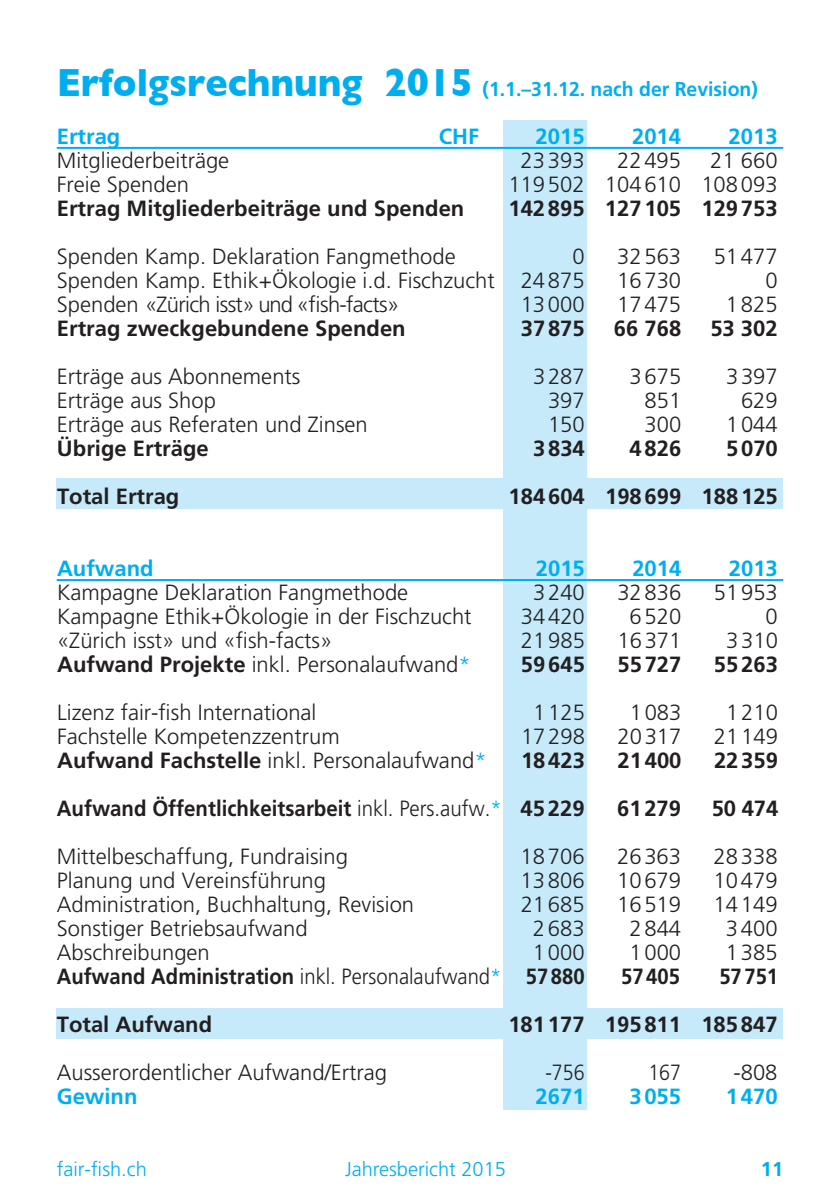
<style>
.page{position:relative;width:840px;height:1191px;background:#fff}
.page>*{position:absolute;margin:0;border:0;box-sizing:border-box;transform-origin:0 0}
.t1{font:300 22px "Frutiger";color:#231f20}
.t2{font:700 22px "Frutiger";color:#231f20}
.t3{font:700 22px "Frutiger";color:#00aeef}
.t4{font:700 22px "Frutiger";color:#231f20;scale:.92 1}
.t5{font:700 22px "Frutiger";color:#231f20;scale:.93 1}
.t6{font:300 22px "Frutiger";letter-spacing:-.03em;color:#231f20}
.t7{font:300 22px "Frutiger";color:#231f20;scale:.89 1}
.t8{font:700 20px "Frutiger";color:#00aeef}
.t9{font:300 20px "Frutiger";color:#00aeef}
.s1{font-family:"Gill Sans";font-size:40px}
.s2{font-weight:700}
.s3{color:#00aeef}
.s4{font-weight:300}
.s5{font-weight:300;color:#00aeef}
</style>
<div class="page">
<div style="left:503px;top:120px;width:83px;height:989px;background:#c6eafa"></div>
<div style="left:57px;top:479px;width:725px;height:30px;background:#c6eafa"></div>
<div style="left:57px;top:1008px;width:725px;height:30px;background:#c6eafa"></div>
<hr style="left:57px;top:147px;width:725px;height:2px;background:#00aeef">
<hr style="left:57px;top:579px;width:725px;height:2px;background:#00aeef">
<p class="t8" style="left:57px;top:77px;width:702px"><span class="s1">Erfolgsrechnung 2015</span> (1.1.–31.12. nach der Revision)</p>
<p class="t3" style="left:57px;top:123px;width:65px">Ertrag</p>
<p class="t3" style="left:438px;top:123px;width:42px">CHF</p>
<p class="t3" style="left:535px;top:123px;width:50px">2015</p>
<p class="t3" style="left:631px;top:123px;width:50px">2014</p>
<p class="t3" style="left:728px;top:123px;width:50px">2013</p>
<p class="t1" style="left:57px;top:148px;width:174px">Mitgliederbeiträge</p>
<p class="t1" style="left:520px;top:148px;width:65px">23 393</p>
<p class="t1" style="left:616px;top:148px;width:65px">22 495</p>
<p class="t1" style="left:709px;top:148px;width:69px">21 660</p>
<p class="t1" style="left:57px;top:172px;width:134px">Freie Spenden</p>
<p class="t1" style="left:508px;top:172px;width:270px">119 502 104 610 108 093</p>
<p class="t2" style="left:57px;top:195px;width:409px">Ertrag Mitgliederbeiträge und Spenden</p>
<p class="t2" style="left:508px;top:195px;width:270px">142 895 127 105 129 753</p>
<p class="t1" style="left:57px;top:244px;width:400px">Spenden Kamp. Deklaration Fangmethode</p>
<p class="t1" style="left:572px;top:244px;width:14px">0</p>
<p class="t1" style="left:617px;top:244px;width:65px">32 563</p>
<p class="t1" style="left:713px;top:244px;width:65px">51 477</p>
<p class="t1" style="left:57px;top:268px;width:529px">Spenden Kamp. Ethik+Ökologie i.d. Fischzucht 24 875</p>
<p class="t1" style="left:617px;top:268px;width:65px">16 730</p>
<p class="t1" style="left:765px;top:268px;width:14px">0</p>
<p class="t6" style="left:57px;top:292px;width:343px">Spenden «Zürich isst» und «fish-facts»</p>
<p class="t1" style="left:520px;top:292px;width:65px">13 000</p>
<p class="t1" style="left:617px;top:292px;width:65px">17 475</p>
<p class="t1" style="left:725px;top:292px;width:53px">1 825</p>
<p class="t2" style="left:57px;top:315px;width:350px">Ertrag zweckgebundene Spenden</p>
<p class="t2" style="left:520px;top:315px;width:65px">37 875</p>
<p class="t2" style="left:613px;top:315px;width:69px">66 768</p>
<p class="t2" style="left:710px;top:315px;width:69px">53 302</p>
<p class="t1" style="left:57px;top:364px;width:245px">Erträge aus Abonnements</p>
<p class="t1" style="left:532px;top:364px;width:53px">3 287</p>
<p class="t1" style="left:629px;top:364px;width:53px">3 675</p>
<p class="t1" style="left:725px;top:364px;width:53px">3 397</p>
<p class="t1" style="left:57px;top:388px;width:160px">Erträge aus Shop</p>
<p class="t1" style="left:547px;top:388px;width:38px">397</p>
<p class="t1" style="left:644px;top:388px;width:38px">851</p>
<p class="t1" style="left:740px;top:388px;width:38px">629</p>
<p class="t1" style="left:57px;top:412px;width:312px">Erträge aus Referaten und Zinsen</p>
<p class="t1" style="left:547px;top:412px;width:38px">150</p>
<p class="t1" style="left:644px;top:412px;width:38px">300</p>
<p class="t1" style="left:725px;top:412px;width:53px">1 044</p>
<p class="t2" style="left:57px;top:435px;width:153px">Übrige Erträge</p>
<p class="t2" style="left:533px;top:435px;width:53px">3 834</p>
<p class="t2" style="left:629px;top:435px;width:53px">4 826</p>
<p class="t2" style="left:725px;top:435px;width:53px">5 070</p>
<p class="t2" style="left:57px;top:483px;width:124px">Total Ertrag</p>
<p class="t2" style="left:508px;top:483px;width:270px">184 604 198 699 188 125</p>
<p class="t3" style="left:57px;top:555px;width:98px">Aufwand</p>
<p class="t3" style="left:535px;top:555px;width:50px">2015</p>
<p class="t3" style="left:632px;top:555px;width:50px">2014</p>
<p class="t3" style="left:728px;top:555px;width:50px">2013</p>
<p class="t1" style="left:57px;top:580px;width:352px">Kampagne Deklaration Fangmethode</p>
<p class="t1" style="left:533px;top:580px;width:53px">3 240</p>
<p class="t1" style="left:617px;top:580px;width:65px">32 836</p>
<p class="t1" style="left:713px;top:580px;width:65px">51 953</p>
<p class="t1" style="left:57px;top:604px;width:416px">Kampagne Ethik+Ökologie in der Fischzucht</p>
<p class="t1" style="left:520px;top:604px;width:65px">34 420</p>
<p class="t1" style="left:629px;top:604px;width:53px">6 520</p>
<p class="t1" style="left:765px;top:604px;width:14px">0</p>
<p class="t1" style="left:57px;top:628px;width:277px">«Zürich isst» und «fish-facts»</p>
<p class="t1" style="left:520px;top:628px;width:65px">21 985</p>
<p class="t1" style="left:617px;top:628px;width:65px">16 371</p>
<p class="t1" style="left:725px;top:628px;width:53px">3 310</p>
<p class="t1" style="left:57px;top:652px;width:415px"><span class="s2">Aufwand Projekte</span> inkl. Personalaufwand<span class="s3">*</span></p>
<p class="t2" style="left:520px;top:651px;width:65px">59 645</p>
<p class="t2" style="left:617px;top:651px;width:65px">55 727</p>
<p class="t2" style="left:713px;top:651px;width:65px">55 263</p>
<p class="t1" style="left:57px;top:700px;width:261px">Lizenz fair-fish International</p>
<p class="t1" style="left:533px;top:700px;width:53px">1 125</p>
<p class="t1" style="left:629px;top:700px;width:53px">1 083</p>
<p class="t1" style="left:725px;top:700px;width:53px">1 210</p>
<p class="t1" style="left:57px;top:724px;width:284px">Fachstelle Kompetenzzentrum</p>
<p class="t1" style="left:520px;top:724px;width:65px">17 298</p>
<p class="t1" style="left:617px;top:724px;width:65px">20 317</p>
<p class="t1" style="left:713px;top:724px;width:65px">21 149</p>
<p class="t1" style="left:57px;top:748px;width:431px"><span class="s2">Aufwand Fachstelle</span> inkl. Personalaufwand<span class="s3">*</span></p>
<p class="t2" style="left:520px;top:747px;width:65px">18 423</p>
<p class="t2" style="left:617px;top:747px;width:65px">21 400</p>
<p class="t2" style="left:713px;top:747px;width:65px">22 359</p>
<p class="t5" style="left:57px;top:795px;width:568px">Aufwand Öffentlichkeitsarbeit <span class="s4">inkl. Pers.aufw.</span><span class="s5">*</span> 45 229</p>
<p class="t2" style="left:616px;top:795px;width:65px">61 279</p>
<p class="t2" style="left:711px;top:795px;width:68px">50 474</p>
<p class="t1" style="left:57px;top:844px;width:292px">Mittelbeschaffung, Fundraising</p>
<p class="t1" style="left:520px;top:844px;width:65px">18 706</p>
<p class="t1" style="left:616px;top:844px;width:65px">26 363</p>
<p class="t1" style="left:713px;top:844px;width:65px">28 338</p>
<p class="t1" style="left:57px;top:868px;width:270px">Planung und Vereinsführung</p>
<p class="t1" style="left:520px;top:868px;width:65px">13 806</p>
<p class="t1" style="left:616px;top:868px;width:65px">10 679</p>
<p class="t1" style="left:713px;top:868px;width:65px">10 479</p>
<p class="t1" style="left:57px;top:892px;width:358px">Administration, Buchhaltung, Revision</p>
<p class="t1" style="left:520px;top:892px;width:65px">21 685</p>
<p class="t1" style="left:616px;top:892px;width:65px">16 519</p>
<p class="t1" style="left:713px;top:892px;width:65px">14 149</p>
<p class="t1" style="left:57px;top:916px;width:252px">Sonstiger Betriebsaufwand</p>
<p class="t1" style="left:532px;top:916px;width:53px">2 683</p>
<p class="t1" style="left:629px;top:916px;width:53px">2 844</p>
<p class="t1" style="left:725px;top:916px;width:53px">3 400</p>
<p class="t1" style="left:57px;top:940px;width:154px">Abschreibungen</p>
<p class="t1" style="left:532px;top:940px;width:53px">1 000</p>
<p class="t1" style="left:629px;top:940px;width:53px">1 000</p>
<p class="t1" style="left:725px;top:940px;width:53px">1 385</p>
<p class="t4" style="left:57px;top:963px;width:575px">Aufwand Administration <span class="s4">inkl. Personalaufwand</span><span class="s5">*</span> 57 880</p>
<p class="t4" style="left:620px;top:963px;width:65px">57 405</p>
<p class="t4" style="left:719px;top:963px;width:65px">57 751</p>
<p class="t2" style="left:57px;top:1011px;width:157px">Total Aufwand</p>
<p class="t2" style="left:508px;top:1011px;width:270px">181 177 195 811 185 847</p>
<p class="t1" style="left:57px;top:1060px;width:332px">Ausserordentlicher Aufwand/Ertrag</p>
<p class="t7" style="left:545px;top:1060px;width:46px">-756</p>
<p class="t7" style="left:648px;top:1060px;width:38px">167</p>
<p class="t1" style="left:733px;top:1060px;width:46px">-808</p>
<p class="t3" style="left:57px;top:1083px;width:82px">Gewinn</p>
<p class="t3" style="left:535px;top:1083px;width:50px">2671</p>
<p class="t3" style="left:629px;top:1083px;width:53px">3 055</p>
<p class="t3" style="left:725px;top:1083px;width:53px">1 470</p>
<p class="t9" style="left:57px;top:1158px;width:91px">fair-fish.ch</p>
<p class="t9" style="left:345px;top:1158px;width:162px">Jahresbericht 2015</p>
<p class="t8" style="left:760px;top:1157px;width:24px">11</p>
</div>
